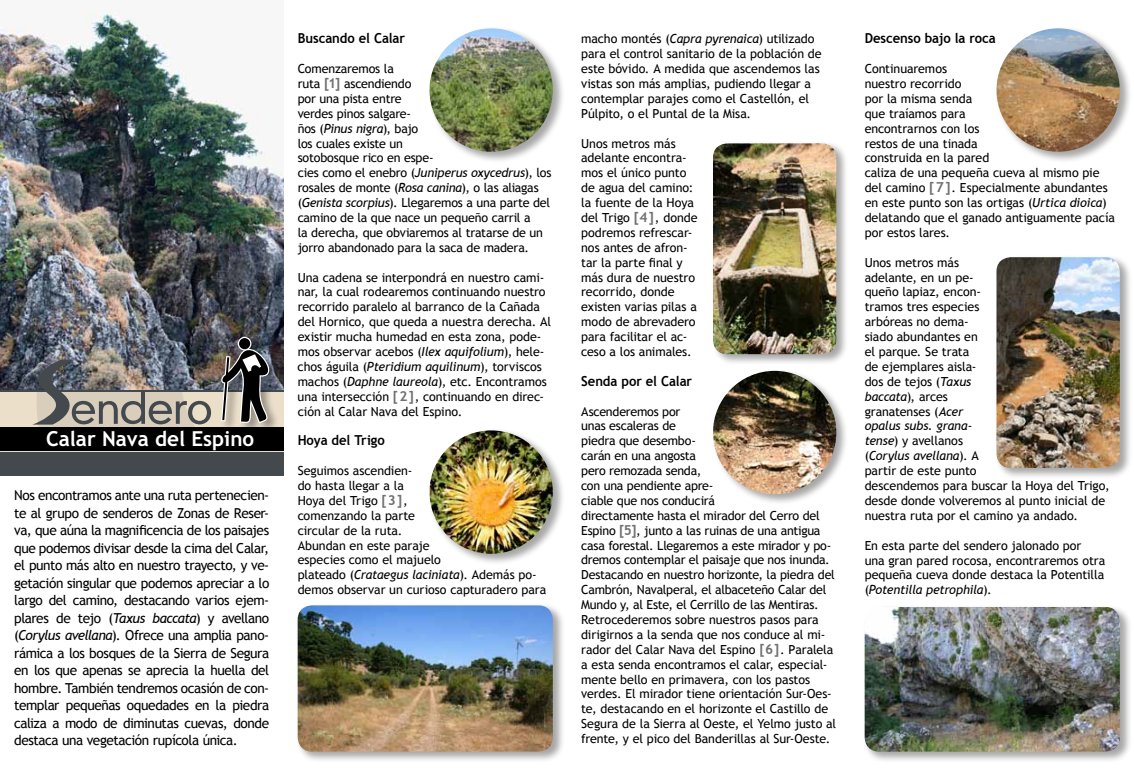
<style>
.page{position:relative;width:1134px;height:780px;background:#fff}
.page>*{position:absolute;margin:0;border:0;box-sizing:border-box;transform-origin:0 0}
.t1{font:700 20.75px "Trebuchet MS";color:#fff}
.t2{font:13.75px/17.5px "Trebuchet MS";letter-spacing:-.03em;color:#000;text-align:justify}
.t3{font:700 13.75px "Trebuchet MS";letter-spacing:-.005em;color:#000;scale:.95 1}
.t4{font:12.5px/14.9px "Trebuchet MS";letter-spacing:-.01em;color:#000}
.s1{font-style:italic}
.s2{font-weight:700;font-size:13.75px;color:#707172}
</style>
<div class="page">
<img style="left:0;top:12px;width:283px;height:377px">
<div style="left:428px;top:26px;width:137px;height:137px;background:#000;opacity:.35"></div>
<img style="left:429px;top:28px;width:124px;height:124px;border-radius:62px">
<div style="left:995px;top:26px;width:137px;height:137px;background:#000;opacity:.35"></div>
<img style="left:996px;top:28px;width:124px;height:124px;border-radius:62px">
<div style="left:428px;top:428px;width:137px;height:137px;background:#000;opacity:.35"></div>
<img style="left:429px;top:430px;width:124px;height:123px;border-radius:62px">
<div style="left:711px;top:368px;width:137px;height:137px;background:#000;opacity:.35"></div>
<img style="left:713px;top:371px;width:123px;height:123px;border-radius:62px">
<div style="left:0;top:391px;width:283px;height:83px;background:#ebdfca"></div>
<img style="left:32px;top:359px;width:179px;height:68px">
<div style="left:0;top:427px;width:283px;height:23px;background:#000"></div>
<div style="left:0;top:452px;width:283px;height:23px;background:#44494d"></div>
<hr style="left:0;top:389px;width:283px;height:2px;background:#44494d">
<div style="left:219px;top:334px;width:62px;height:99px;background:#000;opacity:.35"></div>
<svg style="left:221px;top:337px;width:48px;height:86px;background:#646362"></svg>
<div style="left:296px;top:603px;width:269px;height:159px;background:#000;opacity:.35"></div>
<img style="left:298px;top:605px;width:255px;height:146px">
<div style="left:863px;top:604px;width:269px;height:159px;background:#000;opacity:.35"></div>
<img style="left:865px;top:607px;width:255px;height:144px">
<div style="left:711px;top:141px;width:138px;height:224px;background:#000;opacity:.35"></div>
<img style="left:713px;top:143px;width:123px;height:211px">
<div style="left:995px;top:255px;width:137px;height:224px;background:#000;opacity:.35"></div>
<img style="left:996px;top:257px;width:124px;height:211px">
<h1 class="t1" style="left:46px;top:427px;width:210px">Calar Nava del Espino</h1>
<p class="t2" style="left:14px;top:486px;width:257px">Nos encontramos ante una ruta pertenecien&shy;te al grupo de senderos de Zonas de Reser&shy;va, que aúna la magnificencia de los paisajes que podemos divisar desde la cima del Calar, el punto más alto en nuestro trayecto, y ve&shy;getación singular que podemos apreciar a lo largo del camino, destacando varios ejem&shy;plares de tejo (<span class="s1">Taxus baccata</span>) y avellano (<span class="s1">Corylus avellana</span>). Ofrece una amplia pano&shy;rámica a los bosques de la Sierra de Segura en los que apenas se aprecia la huella del hombre. También tendremos ocasión de con&shy;templar pequeñas oquedades en la piedra caliza a modo de diminutas cuevas, donde destaca una vegetación rupícola única.</p>
<p class="t3" style="left:298px;top:30px;width:115px">Buscando el Calar</p>
<p class="t4" style="left:298px;top:61px;width:255px">Comenzaremos la<br>ruta <span class="s2">[1]</span> ascendiendo<br>por una pista entre<br>verdes pinos salgare-<br>ños (<span class="s1">Pinus nigra</span>), bajo<br>los cuales existe un<br>sotobosque rico en espe-<br>cies como el enebro (<span class="s1">Juniperus oxycedrus</span>), los rosales de monte (<span class="s1">Rosa canina</span>), o las aliagas (<span class="s1">Genista scorpius</span>). Llegaremos a una parte del camino de la que nace un pequeño carril a<br>la derecha, que obviaremos al tratarse de un jorro abandonado para la saca de madera.</p>
<p class="t4" style="left:298px;top:270px;width:255px">Una cadena se interpondrá en nuestro cami&shy;nar, la cual rodearemos continuando nuestro recorrido paralelo al barranco de la Cañada del Hornico, que queda a nuestra derecha. Al existir mucha humedad en esta zona, pode&shy;mos observar acebos (<span class="s1">Ilex aquifolium</span>), hele&shy;chos águila (<span class="s1">Pteridium aquilinum</span>), torviscos machos (<span class="s1">Daphne laureola</span>), etc. Encontramos una intersección <span class="s2">[2]</span>, continuando en direc&shy;ción al Calar Nava del Espino.</p>
<p class="t3" style="left:298px;top:432px;width:93px">Hoya del Trigo</p>
<p class="t4" style="left:298px;top:463px;width:250px">Seguimos ascendien-<br>do hasta llegar a la<br>Hoya del Trigo <span class="s2">[3]</span>,<br>comenzando la parte<br>circular de la ruta.<br>Abundan en este paraje<br>especies como el majuelo<br>plateado (<span class="s1">Crataegus laciniata</span>). Además po&shy;demos observar un curioso capturadero para</p>
<p class="t4" style="left:581px;top:32px;width:242px">macho montés (<span class="s1">Capra pyrenaica</span>) utilizado para el control sanitario de la población de este bóvido. A medida que ascendemos las vistas son más amplias, pudiendo llegar a contemplar parajes como el Castellón, el Púlpito, o el Puntal de la Misa.</p>
<p class="t4" style="left:581px;top:136px;width:118px">Unos metros más adelante encontra&shy;mos el único punto de agua del camino: la fuente de la Hoya del Trigo <span class="s2">[4]</span>, donde podremos refrescar&shy;nos antes de afron&shy;tar la parte final y más dura de nuestro recorrido, donde existen varias pilas a modo de abrevadero para facilitar el ac&shy;ceso a los animales.</p>
<p class="t3" style="left:581px;top:372px;width:118px">Senda por el Calar</p>
<p class="t4" style="left:581px;top:404px;width:256px">Ascenderemos por<br>unas escaleras de<br>piedra que desembo-<br>carán en una angosta<br>pero remozada senda,<br>con una pendiente apre-<br>ciable que nos conducirá<br>directamente hasta el mirador del Cerro del Espino <span class="s2">[5]</span>, junto a las ruinas de una antigua casa forestal. Llegaremos a este mirador y po&shy;dremos contemplar el paisaje que nos inunda.<br>Destacando en nuestro horizonte, la piedra del Cambrón, Navalperal, el albaceteño Calar del Mundo y, al Este, el Cerrillo de las Mentiras.<br>Retrocederemos sobre nuestros pasos para dirigirnos a la senda que nos conduce al mi&shy;rador del Calar Nava del Espino <span class="s2">[6]</span>. Paralela a esta senda encontramos el calar, especial&shy;mente bello en primavera, con los pastos verdes. El mirador tiene orientación Sur-Oes&shy;te, destacando en el horizonte el Castillo de Segura de la Sierra al Oeste, el Yelmo justo al frente, y el pico del Banderillas al Sur-Oeste.</p>
<p class="t3" style="left:865px;top:30px;width:139px">Descenso bajo la roca</p>
<p class="t4" style="left:865px;top:61px;width:252px">Continuaremos<br>nuestro recorrido<br>por la misma senda<br>que traíamos para<br>encontrarnos con los<br>restos de una tinada<br>construida en la pared<br>caliza de una pequeña cueva al mismo pie del camino <span class="s2">[7]</span>. Especialmente abundantes en este punto son las ortigas (<span class="s1">Urtica dioica</span>) delatando que el ganado antiguamente pacía por estos lares.</p>
<p class="t4" style="left:865px;top:255px;width:246px">Unos metros más<br>adelante, en un pe-<br>queño lapiaz, encon-<br>tramos tres especies<br>arbóreas no dema-<br>siado abundantes en<br>el parque. Se trata<br>de ejemplares aisla-<br>dos de tejos (<span class="s1">Taxus<br>baccata</span>), arces<br>granatenses (<span class="s1">Acer<br>opalus subs. grana-<br>tense</span>) y avellanos<br>(<span class="s1">Corylus avellana</span>). A<br>partir de este punto<br>descendemos para buscar la Hoya del Trigo, desde donde volveremos al punto inicial de nuestra ruta por el camino ya andado.</p>
<p class="t4" style="left:865px;top:538px;width:242px">En esta parte del sendero jalonado por<br>una gran pared rocosa, encontraremos otra pequeña cueva donde destaca la Potentilla (<span class="s1">Potentilla petrophila</span>).</p>
</div>
